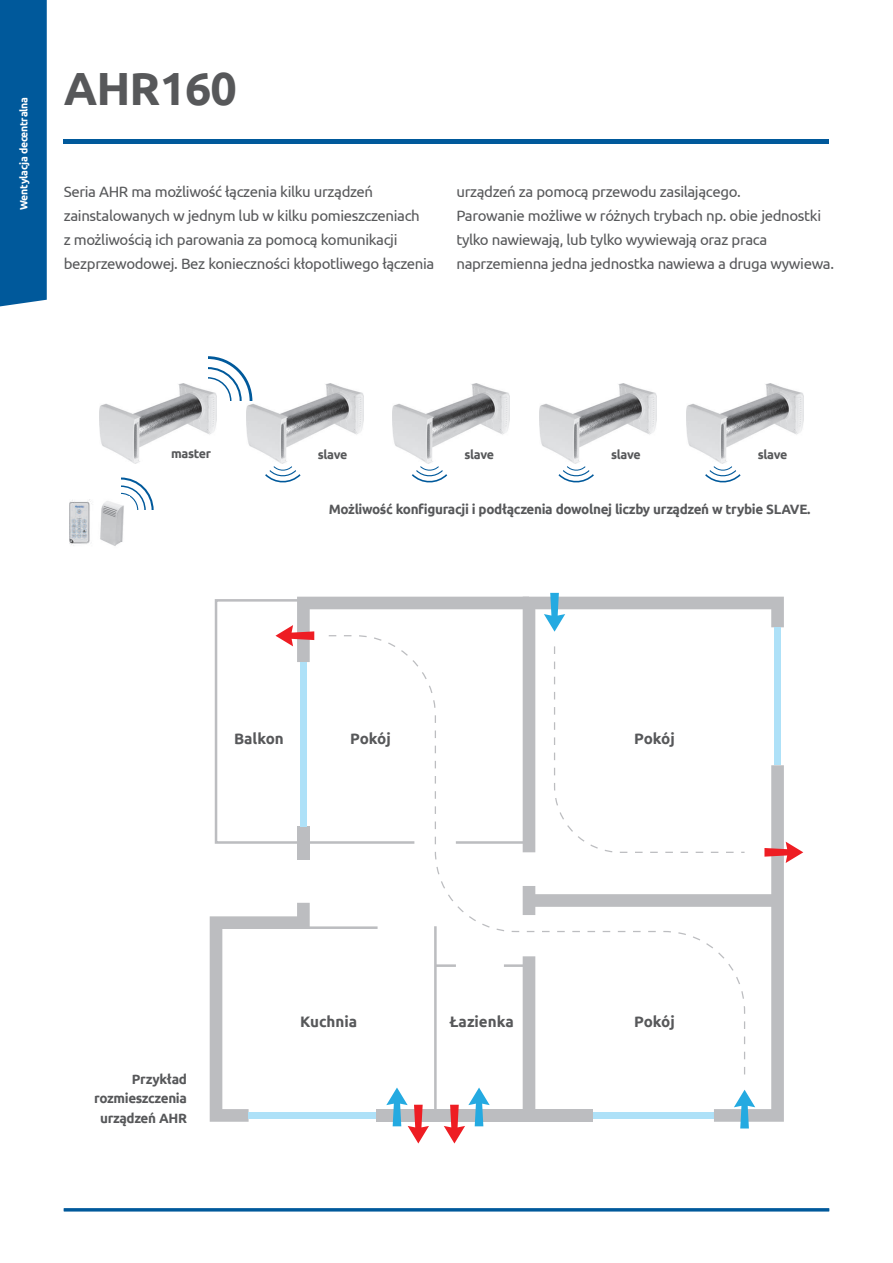
<style>
.page{position:relative;width:893px;height:1263px;background:#fff}
.page>*{position:absolute;margin:0;border:0;box-sizing:border-box;transform-origin:0 0}
.t1{font:700 46.5px "Ubuntu";letter-spacing:-.02em;color:#57585a}
.t2{font:700 15.15px "Ubuntu";color:#57585a}
.t3{font:15px/24px "Ubuntu";letter-spacing:-.025em;color:#57585a}
.t4{font:700 13.5px/19.2px "Ubuntu";letter-spacing:-.025em;color:#57585a;text-align:right}
.t5{font:700 12.45px "Ubuntu";letter-spacing:-.025em;color:#57585a}
.t6{font:700 10.5px "Ubuntu";letter-spacing:-.025em;color:#fff}
</style>
<div class="page">
<div style="left:0;top:0;width:47px;height:307px;background:#00599b"></div>
<hr style="left:64px;top:1208px;width:765px;height:3px;background:#00599b">
<hr style="left:64px;top:139px;width:765px;height:4px;background:#00599b">
<div style="left:523px;top:956px;width:12px;height:159px;background:#bcbdc0"></div>
<hr style="left:303px;top:926px;width:75px;height:3px;background:#bcbdc0">
<hr style="left:434px;top:926px;width:3px;height:189px;background:#bcbdc0">
<svg style="left:529px;top:597px;width:255px;height:37px"></svg>
<div style="left:774px;top:627px;width:7px;height:138px;background:#aee1f8"></div>
<svg style="left:210px;top:903px;width:100px;height:219px"></svg>
<div style="left:376px;top:1109px;width:217px;height:13px;background:#bcbdc0"></div>
<div style="left:249px;top:1112px;width:127px;height:6px;background:#aee1f8"></div>
<div style="left:297px;top:826px;width:13px;height:34px;background:#bcbdc0"></div>
<svg style="left:214px;top:597px;width:315px;height:247px"></svg>
<svg style="left:444px;top:1087px;width:46px;height:56px"></svg>
<svg style="left:386px;top:1087px;width:43px;height:56px"></svg>
<svg style="left:544px;top:593px;width:21px;height:39px"></svg>
<svg style="left:327px;top:634px;width:226px;height:447px"></svg>
<svg style="left:553px;top:646px;width:250px;height:482px"></svg>
<img style="left:100px;top:383px;width:117px;height:80px">
<img style="left:246px;top:383px;width:117px;height:74px">
<svg style="left:265px;top:457px;width:36px;height:26px"></svg>
<svg style="left:208px;top:356px;width:44px;height:44px"></svg>
<img style="left:393px;top:383px;width:117px;height:74px">
<svg style="left:411px;top:457px;width:37px;height:26px"></svg>
<img style="left:540px;top:383px;width:117px;height:74px">
<svg style="left:558px;top:457px;width:36px;height:26px"></svg>
<img style="left:686px;top:383px;width:117px;height:74px">
<svg style="left:705px;top:457px;width:36px;height:26px"></svg>
<svg style="left:121px;top:477px;width:33px;height:33px"></svg>
<img style="left:69px;top:499px;width:23px;height:47px">
<img style="left:100px;top:496px;width:30px;height:50px">
<p class="t6" style="left:17px;top:210px;width:114px;rotate:-90deg">Wentylacja decentralna</p>
<h1 class="t1" style="left:64px;top:60px;width:175px">AHR160</h1>
<p class="t3" style="left:64px;top:179px;width:372px">Seria AHR ma możliwość łączenia kilku urządzeń zainstalowanych w jednym lub w kilku pomieszczeniach<br>z możliwością ich parowania za pomocą komunikacji bezprzewodowej. Bez konieczności kłopotliwego łączenia</p>
<p class="t3" style="left:456px;top:179px;width:379px">urządzeń za pomocą przewodu zasilającego.<br>Parowanie możliwe w różnych trybach np. obie jednostki tylko nawiewają, lub tylko wywiewają oraz praca naprzemienna jedna jednostka nawiewa a druga wywiewa.</p>
<p class="t5" style="left:171px;top:445px;width:41px">master</p>
<p class="t5" style="left:318px;top:447px;width:31px">slave</p>
<p class="t5" style="left:464px;top:447px;width:31px">slave</p>
<p class="t5" style="left:611px;top:447px;width:31px">slave</p>
<p class="t5" style="left:758px;top:447px;width:31px">slave</p>
<p class="t4" style="left:329px;top:499px;width:483px">Możliwość konfiguracji i podłączenia dowolnej liczby urządzeń w trybie SLAVE.</p>
<p class="t2" style="left:234px;top:730px;width:51px">Balkon</p>
<p class="t2" style="left:350px;top:730px;width:42px">Pokój</p>
<p class="t2" style="left:634px;top:730px;width:42px">Pokój</p>
<p class="t4" style="left:94px;top:1069px;width:94px">Przykład rozmieszczenia urządzeń AHR</p>
<p class="t2" style="left:300px;top:1012px;width:59px">Kuchnia</p>
<p class="t2" style="left:449px;top:1012px;width:66px">Łazienka</p>
<p class="t2" style="left:634px;top:1012px;width:42px">Pokój</p>
</div>
